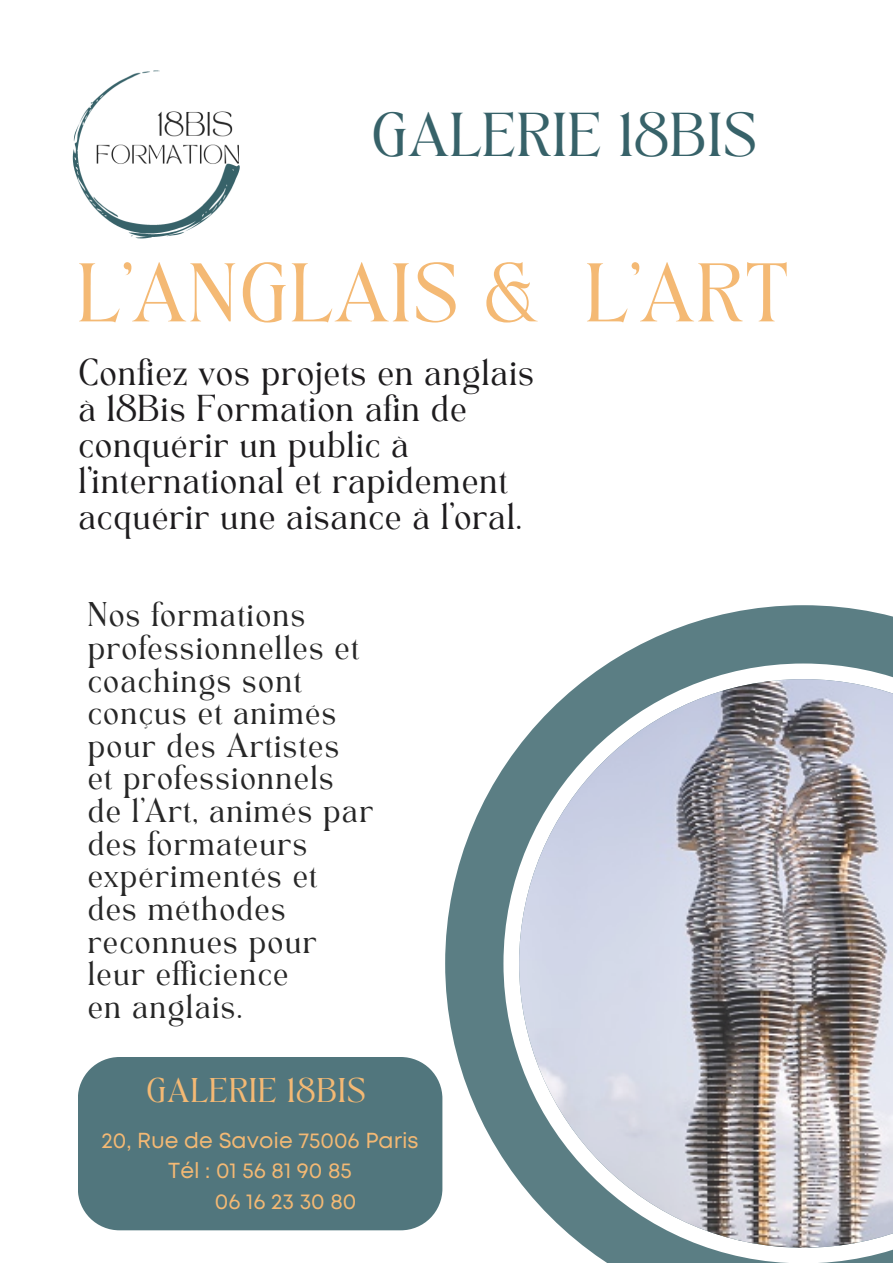
<style>
.page{position:relative;width:893px;height:1264px;background:#fff}
.page>*{position:absolute;margin:0;border:0;box-sizing:border-box;transform-origin:0 0}
.t1{font:58.05px "TAN Angleton";color:#f4b974}
.t2{font:43.2px "TAN Angleton";letter-spacing:-.02em;color:#376269}
.t3{font:26.25px/36px "TAN Angleton";letter-spacing:-.02em;color:#1e1c1e}
.t4{font:24px/32.5px "TAN Angleton";color:#272727}
.t5{font:24px "TAN Angleton";color:#f4b974}
.t6{font:21.75px "Mont";color:#f4b974}
</style>
<div class="page">
<svg style="left:445px;top:605px;width:447px;height:657px"></svg>
<div style="left:78px;top:1057px;width:364px;height:173px;background:#51767d"></div>
<img style="left:72px;top:70px;width:168px;height:169px">
<p class="t2" style="left:370px;top:112px;width:389px">GALERIE 18BIS</p>
<p class="t1" style="left:76px;top:262px;width:714px">L’ANGLAIS &amp; L’ART</p>
<p class="t3" style="left:78px;top:358px;width:458px">Confiez vos projets en anglais</p>
<p class="t3" style="left:78px;top:394px;width:446px">à 18Bis Formation afin de conquérir un public à l’international et rapidement acquérir une aisance à l’oral.</p>
<p class="t4" style="left:87px;top:602px;width:288px">Nos formations professionnelles et coachings sont conçus et animés pour des Artistes<br>et professionnels de l’Art, animés par des formateurs expérimentés et des méthodes reconnues pour leur efficience</p>
<p class="t4" style="left:87px;top:993px;width:157px">en anglais.</p>
<p class="t5" style="left:146px;top:1077px;width:222px">GALERIE 18BIS</p>
<p class="t6" style="left:101px;top:1131px;width:319px">20, Rue de Savoie 75006 Paris</p>
<p class="t6" style="left:168px;top:1162px;width:185px">Tél : 01 56 81 90 85</p>
<p class="t6" style="left:215px;top:1192px;width:143px">06 16 23 30 80</p>
</div>
